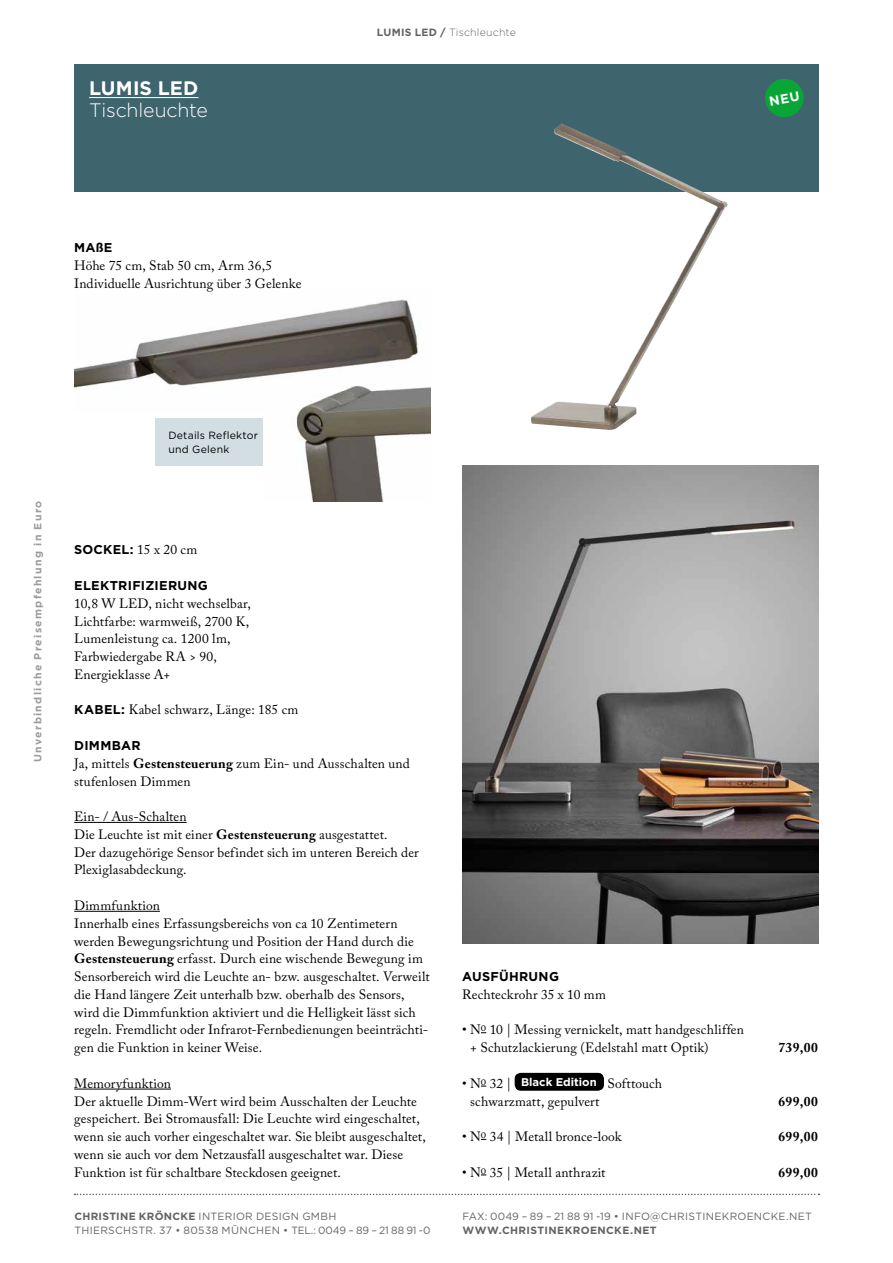
<style>
.page{position:relative;width:893px;height:1263px;background:#fff}
.page>*{position:absolute;margin:0;border:0;box-sizing:border-box;transform-origin:0 0}
.t1{font:300 19.5px "Gotham";letter-spacing:-.01em;color:#fff}
.t2{font:700 19.5px "Gotham";letter-spacing:.005em;color:#fff}
.t3{font:13.5px/17.9px "Adobe Caslon Pro";letter-spacing:.01em;color:#000}
.t4{font:700 13.5px "Adobe Caslon Pro";letter-spacing:.025em;color:#000}
.t5{font:700 12.75px "Gotham";letter-spacing:.02em;color:#000}
.t6{font:10.5px/13.5px "Gotham";letter-spacing:.025em;color:#636362}
.t7{font:700 10.5px "Gotham";letter-spacing:.125em;color:#9c9d9d}
.t8{font:700 10.5px "Gotham";letter-spacing:.04em;color:#636362}
.t9{font:10.5px/13.5px "Gotham";letter-spacing:.02em;color:#000}
.t10{font:300 10.5px "Gotham";letter-spacing:.015em;color:#636362}
.s1{font-weight:700}
.s2{font-family:"Adobe Caslon Pro";font-weight:400;font-size:13.5px}
.s3{font-family:"Gotham";font-weight:700;font-size:12.75px}
.s4{font-family:"Gotham";font-weight:700;font-size:11.25px;color:#fff}
</style>
<div class="page">
<svg style="left:74px;top:1193px;width:746px;height:2px"></svg>
<img style="left:74px;top:299px;width:344px;height:89px">
<div style="left:156px;top:418px;width:119px;height:47px;background:#d3dee2"></div>
<img style="left:264px;top:380px;width:167px;height:121px">
<div style="left:74px;top:64px;width:744px;height:128px;background:#3e646e"></div>
<hr style="left:89px;top:97px;width:109px;height:1px;background:#fff">
<img style="left:462px;top:465px;width:357px;height:479px">
<hr style="left:74px;top:822px;width:113px;height:1px;background:#000">
<hr style="left:74px;top:911px;width:86px;height:1px;background:#000">
<hr style="left:74px;top:1089px;width:97px;height:1px;background:#000">
<div style="left:515px;top:1073px;width:89px;height:18px;background:#000;border-radius:6px"></div>
<img style="left:531px;top:124px;width:197px;height:306px">
<svg style="left:765px;top:78px;width:39px;height:40px"></svg>
<h1 class="t2" style="left:89px;top:77px;width:111px">LUMIS LED</h1>
<h1 class="t1" style="left:89px;top:100px;width:120px">Tischleuchte</h1>
<p class="t5" style="left:74px;top:240px;width:40px">MAßE</p>
<p class="t3" style="left:74px;top:256px;width:229px">Höhe 75 cm, Stab 50 cm, Arm 36,5<br>Individuelle Ausrichtung über 3 Gelenke</p>
<p class="t10" style="left:377px;top:27px;width:141px"><span class="s1">LUMIS LED /</span> Tischleuchte</p>
<p class="t7" style="left:32px;top:762px;width:263px;rotate:-90deg">Unverbindliche Preisempfehlung in Euro</p>
<p class="t9" style="left:168px;top:429px;width:91px">Details Reflektor und Gelenk</p>
<p class="t5" style="left:74px;top:542px;width:125px">SOCKEL: <span class="s2">15 x 20 cm</span></p>
<p class="t5" style="left:74px;top:578px;width:135px">ELEKTRIFIZIERUNG</p>
<p class="t3" style="left:74px;top:594px;width:178px">10,8 W LED, nicht wechselbar,<br>Lichtfarbe: warmweiß, 2700 K,<br>Lumenleistung ca. 1200 lm,<br>Farbwiedergabe RA &gt; 90,<br>Energieklasse A+</p>
<p class="t3" style="left:74px;top:701px;width:226px"><span class="s3">KABEL:</span> Kabel schwarz, Länge: 185 cm</p>
<p class="t5" style="left:74px;top:738px;width:68px">DIMMBAR</p>
<p class="t3" style="left:74px;top:754px;width:337px">Ja, mittels <span class="s1">Gestensteuerung</span> zum Ein- und Ausschalten und stufenlosen Dimmen</p>
<p class="t3" style="left:74px;top:807px;width:346px">Ein- / Aus-Schalten<br>Die Leuchte ist mit einer <span class="s1">Gestensteuerung</span> ausgestattet.<br>Der dazugehörige Sensor befindet sich im unteren Bereich der Plexiglasabdeckung.</p>
<p class="t3" style="left:74px;top:896px;width:357px">Dimmfunktion<br>Innerhalb eines Erfassungsbereichs von ca 10 Zentimetern werden Bewegungsrichtung und Position der Hand durch die <span class="s1">Gestensteuerung</span> erfasst. Durch eine wischende Bewegung im Sensorbereich wird die Leuchte an- bzw. ausgeschaltet. Verweilt die Hand längere Zeit unterhalb bzw. oberhalb des Sensors, wird die Dimmfunktion aktiviert und die Helligkeit lässt sich regeln. Fremdlicht oder Infrarot-Fernbedienungen beeinträchti&shy;gen die Funktion in keiner Weise.</p>
<p class="t3" style="left:74px;top:1074px;width:353px">Memoryfunktion<br>Der aktuelle Dimm-Wert wird beim Ausschalten der Leuchte gespeichert. Bei Stromausfall: Die Leuchte wird eingeschaltet, wenn sie auch vorher eingeschaltet war. Sie bleibt ausgeschaltet, wenn sie auch vor dem Netzausfall ausgeschaltet war. Diese Funktion ist für schaltbare Steckdosen geeignet.</p>
<p class="t5" style="left:462px;top:969px;width:98px">AUSFÜHRUNG</p>
<p class="t3" style="left:462px;top:985px;width:145px">Rechteckrohr 35 x 10 mm</p>
<p class="t3" style="left:470px;top:1021px;width:275px;text-indent:-8px">• No 10 | Messing vernickelt, matt handgeschliffen + Schutzlackierung (Edelstahl matt Optik)</p>
<p class="t3" style="left:470px;top:1074px;width:193px;text-indent:-8px">• No 32 | <span class="s4">Black Edition</span> Softtouch schwarzmatt, gepulvert</p>
<p class="t4" style="left:778px;top:1039px;width:41px">739,00</p>
<p class="t4" style="left:779px;top:1093px;width:41px">699,00</p>
<p class="t3" style="left:462px;top:1127px;width:161px">• No 34 | Metall bronce-look</p>
<p class="t4" style="left:779px;top:1128px;width:41px">699,00</p>
<p class="t3" style="left:462px;top:1163px;width:145px">• No 35 | Metall anthrazit</p>
<p class="t4" style="left:779px;top:1164px;width:41px">699,00</p>
<p class="t6" style="left:74px;top:1210px;width:358px"><span class="s1">CHRISTINE KRÖNCKE</span> INTERIOR DESIGN GMBH<br>THIERSCHSTR. 37 • 80538 MÜNCHEN • TEL.: 0049 – 89 – 21 88 91 -0</p>
<p class="t6" style="left:462px;top:1210px;width:351px">FAX: 0049 – 89 – 21 88 91 -19 • INFO@CHRISTINEKROENCKE.NET</p>
<p class="t8" style="left:462px;top:1224px;width:196px">WWW.CHRISTINEKROENCKE.NET</p>
</div>
